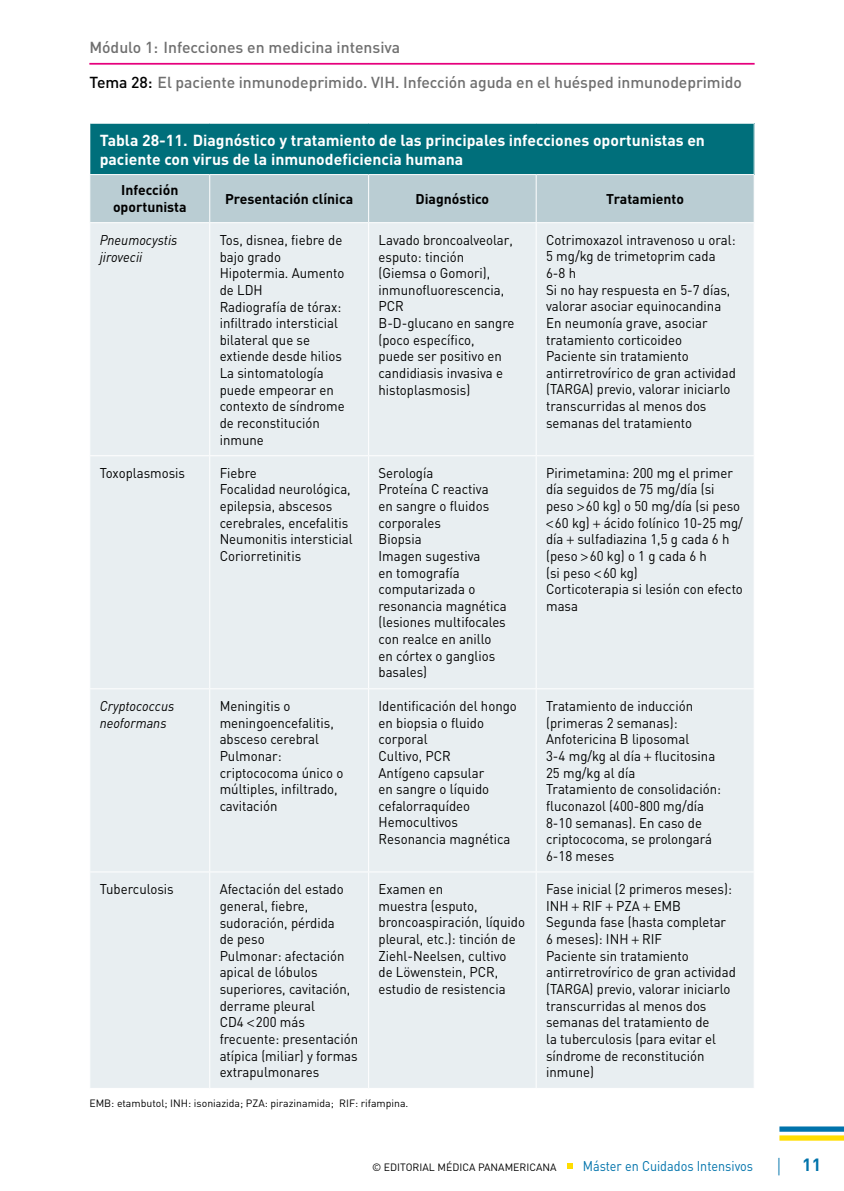
<style>
.page{position:relative;width:844px;height:1191px;background:#fff}
.page>*{position:absolute;margin:0;border:0;box-sizing:border-box;transform-origin:0 0}
.t1{font:700 17.5px "DIN";color:#0073ab}
.t2{font:700 15.75px/18.4px "DIN";color:#fff}
.t3{font:500 15.75px "DIN";letter-spacing:-.005em;color:#6f6f6f}
.t4{font:14px/16.6px "DIN";color:#000;scale:.94 1}
.t5{font:700 14px/16.6px "DIN";color:#000;text-align:center}
.t6{font:italic 14px/16.6px "DIN";color:#000;scale:.94 1}
.t7{font:14px "DIN";color:#0073ab;scale:.9 1}
.t8{font:10.5px "DIN";color:#000}
.s1{color:#000}
.s2{font-family:"Optima LT Std";font-weight:400}
</style>
<div class="page">
<hr style="left:89px;top:63px;width:665px;height:2px;background:#e6007d">
<svg style="left:567px;top:1163px;width:5px;height:6px"></svg>
<div style="left:779px;top:1126px;width:64px;height:5px;background:#0073ab"></div>
<div style="left:779px;top:1135px;width:64px;height:5px;background:#fd0"></div>
<div style="left:90px;top:123px;width:664px;height:52px;background:#006f7b"></div>
<div style="left:90px;top:175px;width:663px;height:47px;background:#bacdd3"></div>
<div style="left:90px;top:223px;width:663px;height:865px;background:#e8eef1"></div>
<hr style="left:753px;top:124px;width:1px;height:50px;background:#fff">
<hr style="left:89px;top:123px;width:121px;height:1px;background:#fff">
<hr style="left:210px;top:123px;width:158px;height:1px;background:#fff">
<hr style="left:368px;top:123px;width:168px;height:1px;background:#fff">
<hr style="left:536px;top:123px;width:218px;height:1px;background:#fff">
<hr style="left:89px;top:174px;width:121px;height:1px;background:#fff">
<hr style="left:210px;top:174px;width:158px;height:1px;background:#fff">
<hr style="left:209px;top:175px;width:1px;height:47px;background:#fff">
<hr style="left:368px;top:174px;width:168px;height:1px;background:#fff">
<hr style="left:368px;top:175px;width:1px;height:47px;background:#fff">
<hr style="left:536px;top:174px;width:218px;height:1px;background:#fff">
<hr style="left:535px;top:175px;width:1px;height:47px;background:#fff">
<hr style="left:209px;top:223px;width:1px;height:232px;background:#fff">
<hr style="left:368px;top:223px;width:1px;height:232px;background:#fff">
<hr style="left:535px;top:223px;width:1px;height:232px;background:#fff">
<hr style="left:89px;top:455px;width:121px;height:1px;background:#fff">
<hr style="left:210px;top:455px;width:158px;height:1px;background:#fff">
<hr style="left:209px;top:456px;width:1px;height:232px;background:#fff">
<hr style="left:368px;top:455px;width:168px;height:1px;background:#fff">
<hr style="left:368px;top:456px;width:1px;height:232px;background:#fff">
<hr style="left:536px;top:455px;width:218px;height:1px;background:#fff">
<hr style="left:535px;top:456px;width:1px;height:232px;background:#fff">
<hr style="left:89px;top:688px;width:121px;height:1px;background:#fff">
<hr style="left:210px;top:688px;width:158px;height:1px;background:#fff">
<hr style="left:209px;top:689px;width:1px;height:182px;background:#fff">
<hr style="left:368px;top:688px;width:168px;height:1px;background:#fff">
<hr style="left:368px;top:689px;width:1px;height:182px;background:#fff">
<hr style="left:536px;top:688px;width:218px;height:1px;background:#fff">
<hr style="left:535px;top:689px;width:1px;height:182px;background:#fff">
<hr style="left:89px;top:871px;width:121px;height:1px;background:#fff">
<hr style="left:210px;top:871px;width:158px;height:1px;background:#fff">
<hr style="left:209px;top:872px;width:1px;height:216px;background:#fff">
<hr style="left:368px;top:871px;width:168px;height:1px;background:#fff">
<hr style="left:368px;top:872px;width:1px;height:216px;background:#fff">
<hr style="left:536px;top:871px;width:218px;height:1px;background:#fff">
<hr style="left:535px;top:872px;width:1px;height:216px;background:#fff">
<svg style="left:577px;top:503px;width:6px;height:8px"></svg>
<svg style="left:546px;top:520px;width:7px;height:7px"></svg>
<svg style="left:593px;top:520px;width:7px;height:7px"></svg>
<svg style="left:567px;top:537px;width:6px;height:7px"></svg>
<svg style="left:581px;top:553px;width:6px;height:8px"></svg>
<svg style="left:594px;top:570px;width:7px;height:8px"></svg>
<svg style="left:644px;top:753px;width:7px;height:8px"></svg>
<svg style="left:247px;top:1020px;width:7px;height:7px"></svg>
<svg style="left:572px;top:903px;width:7px;height:7px"></svg>
<svg style="left:605px;top:903px;width:7px;height:7px"></svg>
<svg style="left:643px;top:903px;width:7px;height:7px"></svg>
<svg style="left:631px;top:936px;width:7px;height:8px"></svg>
<p class="t3" style="left:89px;top:37px;width:312px">Módulo 1: Infecciones en medicina intensiva</p>
<p class="t3" style="left:89px;top:72px;width:653px"><span class="s1">Tema 28:</span> El paciente inmunodeprimido. VIH. Infección aguda en el huésped inmunodeprimido</p>
<p class="t2" style="left:100px;top:131px;width:606px">Tabla 28-11. Diagnóstico y tratamiento de las principales infecciones oportunistas en paciente con virus de la inmunodeficiencia humana</p>
<p class="t5" style="left:113px;top:181px;width:75px">Infección oportunista</p>
<p class="t5" style="left:225px;top:190px;width:130px">Presentación clínica</p>
<p class="t5" style="left:415px;top:190px;width:75px">Diagnóstico</p>
<p class="t5" style="left:606px;top:190px;width:79px">Tratamiento</p>
<p class="t6" style="left:100px;top:231px;width:84px">Pneumocystis jirovecii</p>
<p class="t4" style="left:220px;top:231px;width:134px">Tos, disnea, fiebre de bajo grado<br>Hipotermia. Aumento de LDH<br>Radiografía de tórax: infiltrado intersticial bilateral que se extiende desde hilios<br>La sintomatología puede empeorar en contexto de síndrome de reconstitución inmune</p>
<p class="t4" style="left:378px;top:231px;width:146px">Lavado broncoalveolar, esputo: tinción (Giemsa o Gomori), inmunofluorescencia,<br>PCR<br>B-D-glucano en sangre (poco específico,<br>puede ser positivo en candidiasis invasiva e histoplasmosis)</p>
<p class="t4" style="left:546px;top:231px;width:203px">Cotrimoxazol intravenoso u oral:<br>5 mg/kg de trimetoprim cada<br>6-8 h<br>Si no hay respuesta en 5-7 días, valorar asociar equinocandina<br>En neumonía grave, asociar tratamiento corticoideo<br>Paciente sin tratamiento antirretrovírico de gran actividad (TARGA) previo, valorar iniciarlo transcurridas al menos dos semanas del tratamiento</p>
<p class="t4" style="left:100px;top:464px;width:92px">Toxoplasmosis</p>
<p class="t4" style="left:220px;top:464px;width:143px">Fiebre<br>Focalidad neurológica, epilepsia, abscesos cerebrales, encefalitis<br>Neumonitis intersticial<br>Coriorretinitis</p>
<p class="t4" style="left:378px;top:464px;width:138px">Serología<br>Proteína C reactiva<br>en sangre o fluidos corporales<br>Biopsia<br>Imagen sugestiva<br>en tomografía computarizada o resonancia magnética (lesiones multifocales con realce en anillo en córtex o ganglios basales)</p>
<p class="t4" style="left:546px;top:464px;width:200px">Pirimetamina: 200 mg el primer</p>
<p class="t4" style="left:546px;top:481px;width:181px">día seguidos de 75 mg/día (si</p>
<p class="t4" style="left:546px;top:497px;width:208px">peso 60 kg) o 50 mg/día (si peso</p>
<p class="t4" style="left:555px;top:514px;width:201px">60 kg) ácido folínico 10-25 mg/</p>
<p class="t4" style="left:546px;top:530px;width:196px">día sulfadiazina 1,5 g cada 6 h</p>
<p class="t4" style="left:546px;top:547px;width:173px">(peso 60 kg) o 1 g cada 6 h</p>
<p class="t4" style="left:546px;top:564px;width:99px">(si peso 60 kg)</p>
<p class="t4" style="left:546px;top:581px;width:211px">Corticoterapia si lesión con efecto</p>
<p class="t4" style="left:546px;top:597px;width:35px">masa</p>
<p class="t6" style="left:100px;top:697px;width:81px">Cryptococcus neoformans</p>
<p class="t4" style="left:220px;top:697px;width:133px">Meningitis o meningoencefalitis, absceso cerebral<br>Pulmonar: criptococoma único o múltiples, infiltrado, cavitación</p>
<p class="t4" style="left:378px;top:697px;width:149px">Identificación del hongo en biopsia o fluido corporal<br>Cultivo, PCR<br>Antígeno capsular<br>en sangre o líquido cefalorraquídeo<br>Hemocultivos<br>Resonancia magnética</p>
<p class="t4" style="left:546px;top:697px;width:187px">Tratamiento de inducción (primeras 2 semanas):<br>Anfotericina B liposomal<br>3-4 mg/kg al día flucitosina<br>25 mg/kg al día<br>Tratamiento de consolidación: fluconazol (400-800 mg/día<br>8-10 semanas). En caso de criptococoma, se prolongará<br>6-18 meses</p>
<p class="t4" style="left:100px;top:880px;width:80px">Tuberculosis</p>
<p class="t4" style="left:220px;top:880px;width:149px">Afectación del estado general, fiebre, sudoración, pérdida<br>de peso<br>Pulmonar: afectación apical de lóbulos superiores, cavitación, derrame pleural<br>CD4 200 más frecuente: presentación atípica (miliar) y formas extrapulmonares</p>
<p class="t4" style="left:378px;top:880px;width:157px">Examen en<br>muestra (esputo, broncoaspiración, líquido pleural, etc.): tinción de<br>Ziehl-Neelsen, cultivo<br>de Löwenstein, PCR, estudio de resistencia</p>
<p class="t4" style="left:546px;top:880px;width:203px">Fase inicial (2 primeros meses):<br>INH RIF PZA EMB<br>Segunda fase (hasta completar<br>6 meses): INH RIF<br>Paciente sin tratamiento antirretrovírico de gran actividad (TARGA) previo, valorar iniciarlo transcurridas al menos dos semanas del tratamiento de<br>la tuberculosis (para evitar el síndrome de reconstitución inmune)</p>
<p class="t8" style="left:89px;top:1096px;width:320px">EMB: etambutol; INH: isoniazida; PZA: pirazinamida; RIF: rifampina.</p>
<p class="t8" style="left:372px;top:1160px;width:186px">© EDITORIAL MÉDICA PANAMERICANA</p>
<p class="t7" style="left:582px;top:1157px;width:191px">Máster en Cuidados Intensivos</p>
<p class="t1" style="left:775px;top:1153px;width:47px"><span class="s2">|</span> 11</p>
</div>
